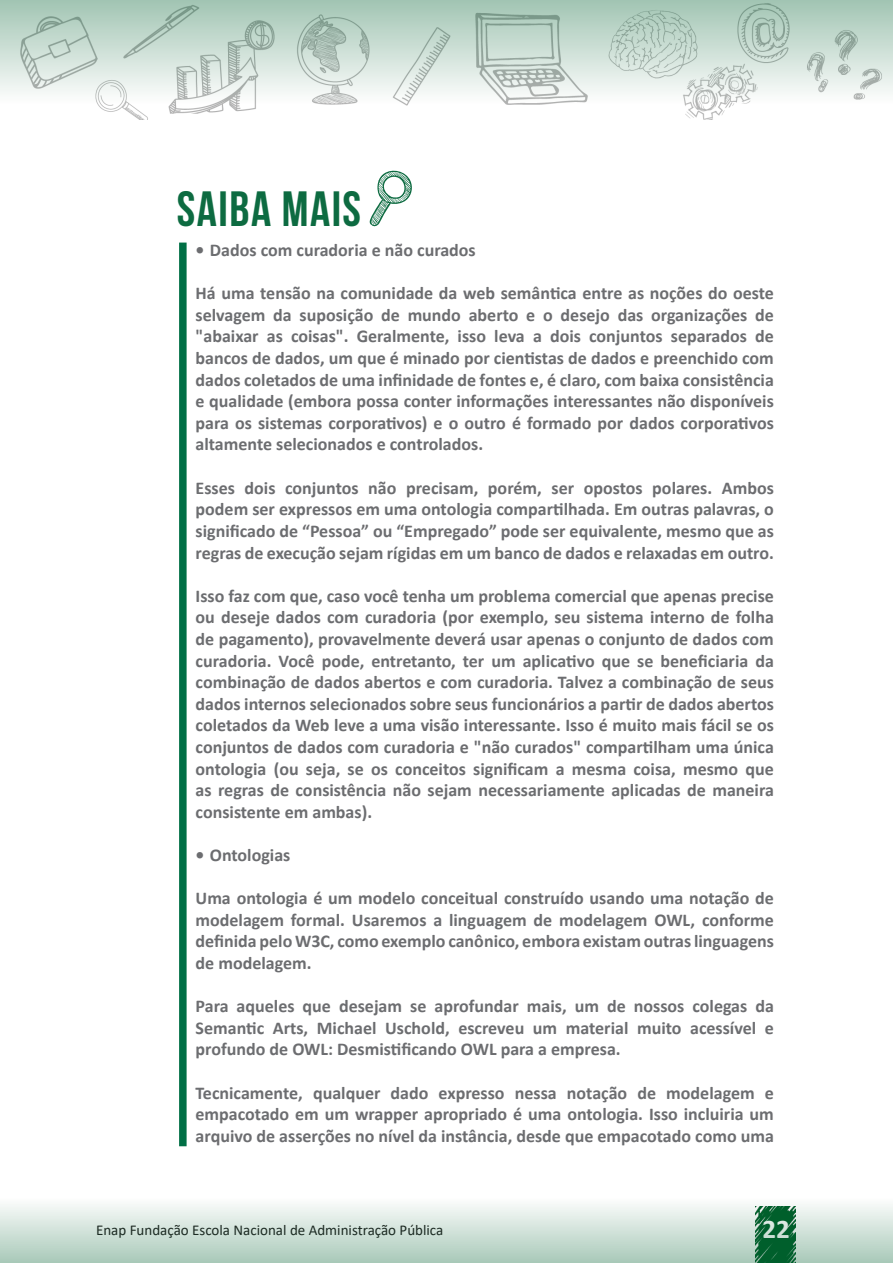
<style>
.page{position:relative;width:893px;height:1263px;background:#fff}
.page>*{position:absolute;margin:0;border:0;box-sizing:border-box;transform-origin:0 0}
.t1{font:49.5px "Bebas Neue";letter-spacing:.03em;color:#0d6b41}
.t2{font:700 27px "Calibri";color:#fff}
.Saiba_mais_texto{font:700 18px/21.6px "Calibri";color:#6c6d70;text-align:justify}
.t3{font:15px "Calibri";color:#231f20}
</style>
<div class="page">
<svg style="left:0;top:0;width:893px;height:120px"></svg>
<svg style="left:0;top:1205px;width:893px;height:58px;background:#c5dad0"></svg>
<div style="left:179px;top:243px;width:8px;height:903px;background:#016f45"></div>
<svg style="left:369px;top:170px;width:43px;height:57px"></svg>
<p class="t1" style="left:177px;top:181px;width:186px">SAIBA MAIS</p>
<p class="Saiba_mais_texto" style="left:196px;top:239px;width:282px">• Dados com curadoria e não curados</p>
<p class="Saiba_mais_texto" style="left:196px;top:282px;width:580px">Há uma tensão na comunidade da web semântica entre as noções do oeste selvagem da suposição de mundo aberto e o desejo das organizações de "abaixar as coisas". Geralmente, isso leva a dois conjuntos separados de bancos de dados, um que é minado por cientistas de dados e preenchido com dados coletados de uma infinidade de fontes e, é claro, com baixa consistência e qualidade (embora possa conter informações interessantes não disponíveis para os sistemas corporativos) e o outro é formado por dados corporativos altamente selecionados e controlados.</p>
<p class="Saiba_mais_texto" style="left:196px;top:477px;width:580px">Esses dois conjuntos não precisam, porém, ser opostos polares. Ambos podem ser expressos em uma ontologia compartilhada. Em outras palavras, o significado de “Pessoa” ou “Empregado” pode ser equivalente, mesmo que as regras de execução sejam rígidas em um banco de dados e relaxadas em outro.</p>
<p class="Saiba_mais_texto" style="left:196px;top:585px;width:580px">Isso faz com que, caso você tenha um problema comercial que apenas precise ou deseje dados com curadoria (por exemplo, seu sistema interno de folha de pagamento), provavelmente deverá usar apenas o conjunto de dados com curadoria. Você pode, entretanto, ter um aplicativo que se beneficiaria da combinação de dados abertos e com curadoria. Talvez a combinação de seus dados internos selecionados sobre seus funcionários a partir de dados abertos coletados da Web leve a uma visão interessante. Isso é muito mais fácil se os conjuntos de dados com curadoria e "não curados" compartilham uma única ontologia (ou seja, se os conceitos significam a mesma coisa, mesmo que as regras de consistência não sejam necessariamente aplicadas de maneira consistente em ambas).</p>
<p class="Saiba_mais_texto" style="left:196px;top:844px;width:96px">• Ontologias</p>
<p class="Saiba_mais_texto" style="left:196px;top:887px;width:580px">Uma ontologia é um modelo conceitual construído usando uma notação de modelagem formal. Usaremos a linguagem de modelagem OWL, conforme definida pelo W3C, como exemplo canônico, embora existam outras linguagens de modelagem.</p>
<p class="Saiba_mais_texto" style="left:196px;top:995px;width:580px">Para aqueles que desejam se aprofundar mais, um de nossos colegas da Semantic Arts, Michael Uschold, escreveu um material muito acessível e profundo de OWL: Desmistificando OWL para a empresa.</p>
<p class="Saiba_mais_texto" style="left:196px;top:1081px;width:580px">Tecnicamente, qualquer dado expresso nessa notação de modelagem e empacotado em um wrapper apropriado é uma ontologia. Isso incluiria um arquivo de asserções no nível da instância, desde que empacotado como uma</p>
<p class="t3" style="left:96px;top:1220px;width:349px">Enap Fundação Escola Nacional de Administração Pública</p>
<h2 class="t2" style="left:763px;top:1210px;width:29px">22</h2>
</div>
